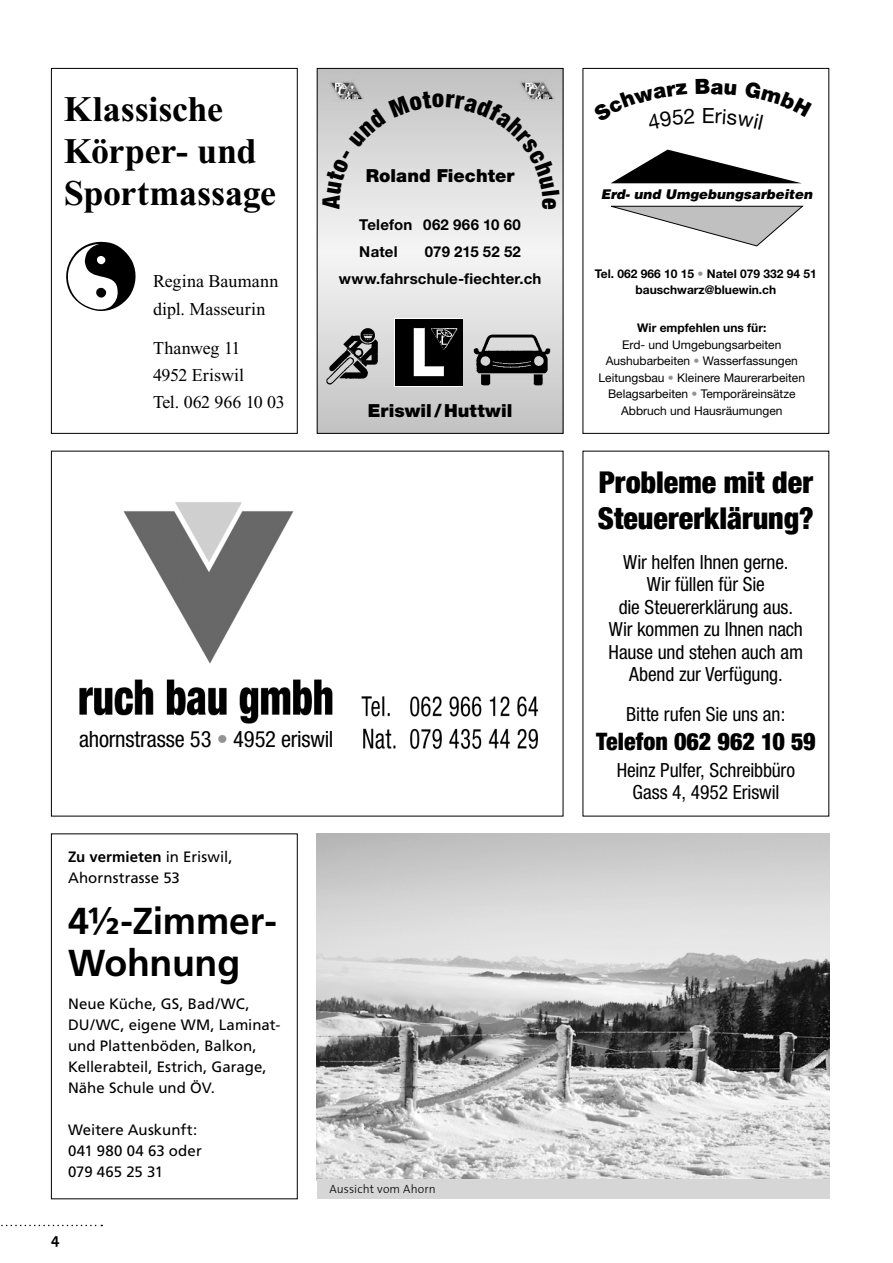
<style>
.page{position:relative;width:893px;height:1263px;background:#fff}
.page>*{position:absolute;margin:0;border:0;box-sizing:border-box;transform-origin:0 0}
.t1{font:700 37.5px/42px "Frutiger";letter-spacing:-.01em;color:#000}
.t2{font:700 36px/42px "Times New Roman";letter-spacing:-.005em;color:#000}
.t3{font:900 condensed 30px/36px "Helvetica Neue";color:#000}
.t4{font:900 condensed 24px "Helvetica Neue";color:#000}
.t5{font:condensed 22.5px "Helvetica Neue";letter-spacing:-.01em;color:#000}
.t6{font:21px "Helvetica Neue";color:#000}
.t7{font:condensed 19.5px/22.5px "Helvetica Neue";letter-spacing:-.01em;color:#000;text-align:center}
.t8{font:18px/27px "Times New Roman";letter-spacing:-.005em;color:#000}
.t9{font:900 18px "Helvetica Neue";letter-spacing:.005em;color:#000}
.t10{font:15px/21px "Frutiger";color:#000}
.t11{font:700 15px/27px "Helvetica Neue";letter-spacing:.015em;color:#000}
.t12{font:700 15px "The Sans";color:#000}
.t13{font:italic 900 13.35px "Helvetica";color:#000}
.t14{font:12px/16.5px "Helvetica Neue";color:#000;text-align:center}
.t15{font:700 12px/16.5px "Helvetica Neue";color:#000;text-align:center}
.t16{font:300 12px "The Sans";letter-spacing:.01em;color:#000}
.s1{color:#939393}
.s2{font-weight:700}
.s3{font-weight:400;color:#939393}
</style>
<div class="page">
<svg style="left:1px;top:1225px;width:101px;height:1px"></svg>
<svg style="left:319px;top:70px;width:242px;height:362px"></svg>
<div style="left:317px;top:68px;width:246px;height:366px;border:1px solid #000"></div>
<img style="left:327px;top:79px;width:37px;height:12px">
<svg style="left:395px;top:319px;width:68px;height:68px"></svg>
<img style="left:396px;top:320px;width:66px;height:66px">
<svg style="left:431px;top:328px;width:26px;height:22px"></svg>
<img style="left:432px;top:328px;width:24px;height:21px">
<img style="left:518px;top:79px;width:36px;height:12px">
<img style="left:324px;top:320px;width:60px;height:67px">
<img style="left:474px;top:326px;width:81px;height:61px">
<div style="left:51px;top:68px;width:247px;height:366px;border:1px solid #000"></div>
<svg style="left:66px;top:242px;width:69px;height:69px"></svg>
<div style="left:583px;top:68px;width:246px;height:366px;border:1px solid #000"></div>
<svg style="left:611px;top:150px;width:190px;height:33px"></svg>
<svg style="left:611px;top:206px;width:192px;height:40px"></svg>
<img style="left:361px;top:696px;width:178px;height:53px">
<img style="left:79px;top:502px;width:254px;height:222px">
<div style="left:51px;top:833px;width:247px;height:366px;border:1px solid #000"></div>
<img style="left:317px;top:833px;width:512px;height:347px">
<div style="left:317px;top:1180px;width:512px;height:19px;background:#d6d6d6"></div>
<svg style="left:322px;top:91px;width:237px;height:118px;background:#d7d7d7"></svg>
<h2 class="t2" style="left:64px;top:88px;width:214px">Klassische<br>Körper- und<br>Sportmassage</h2>
<p class="t8" style="left:153px;top:268px;width:127px">Regina Baumann dipl. Masseurin</p>
<p class="t8" style="left:153px;top:335px;width:133px">Thanweg 11<br>4952 Eriswil<br>Tel. 062 966 10 03</p>
<p class="t9" style="left:366px;top:165px;width:150px">Roland Fiechter</p>
<p class="t11" style="left:359px;top:211px;width:163px">Telefon 062 966 10 60<br>Natel</p>
<p class="t11" style="left:339px;top:238px;width:204px;text-indent:86px">079 215 52 52 www.fahrschule-fiechter.ch</p>
<p class="t9" style="left:368px;top:400px;width:146px">Eriswil /Huttwil</p>
<h3 class="t5" style="left:79px;top:726px;width:256px">ahornstrasse 53 <span class="s1">•</span> 4952 eriswil</h3>
<p class="t10" style="left:68px;top:846px;width:166px"><span class="s2">Zu vermieten</span> in Eriswil,<br>Ahornstrasse 53</p>
<h1 class="t1" style="left:68px;top:899px;width:210px">4½-Zimmer-<br>Wohnung</h1>
<p class="t10" style="left:68px;top:993px;width:214px">Neue Küche, GS, Bad/WC,<br>DU/WC, eigene WM, Laminat&shy;und Plattenböden, Balkon,<br>Kellerabteil, Estrich, Garage,<br>Nähe Schule und ÖV.</p>
<p class="t10" style="left:68px;top:1119px;width:135px">Weitere Auskunft:<br>041 980 04 63 oder<br>079 465 25 31</p>
<p class="t12" style="left:51px;top:1226px;width:10px">4</p>
<p class="t16" style="left:330px;top:1179px;width:108px">Aussicht vom Ahorn</p>
<h3 class="t6" style="left:702px;top:103px;width:14px">E</h3>
<p class="t13" style="left:601px;top:185px;width:213px">Erd- und Umgebungsarbeiten</p>
<p class="t15" style="left:595px;top:265px;width:224px">Tel. 062 966 10 15 <span class="s3">•</span> Natel 079 332 94 51 bauschwarz@bluewin.ch</p>
<p class="t15" style="left:637px;top:319px;width:131px">Wir empfehlen uns für:</p>
<p class="t14" style="left:598px;top:336px;width:208px">Erd- und Umgebungsarbeiten Aushubarbeiten <span class="s1">•</span> Wasserfassungen Leitungsbau <span class="s1">•</span> Kleinere Maurerarbeiten Belagsarbeiten <span class="s1">•</span> Temporäreinsätze Abbruch und Hausräumungen</p>
<h3 class="t3" style="left:598px;top:464px;width:217px">Probleme mit der<br>Steuererklärung?</h3>
<h3 class="t7" style="left:609px;top:551px;width:196px">Wir helfen Ihnen gerne.<br>Wir füllen für Sie<br>die Steuererklärung aus.<br>Wir kommen zu Ihnen nach<br>Hause und stehen auch am<br>Abend zur Verfügung.</h3>
<h3 class="t7" style="left:626px;top:703px;width:161px">Bitte rufen Sie uns an:</h3>
<h3 class="t4" style="left:596px;top:726px;width:221px">Telefon 062 962 10 59</h3>
<h3 class="t7" style="left:617px;top:758px;width:180px">Heinz Pulfer, Schreibbüro<br>Gass 4, 4952 Eriswil</h3>
</div>
